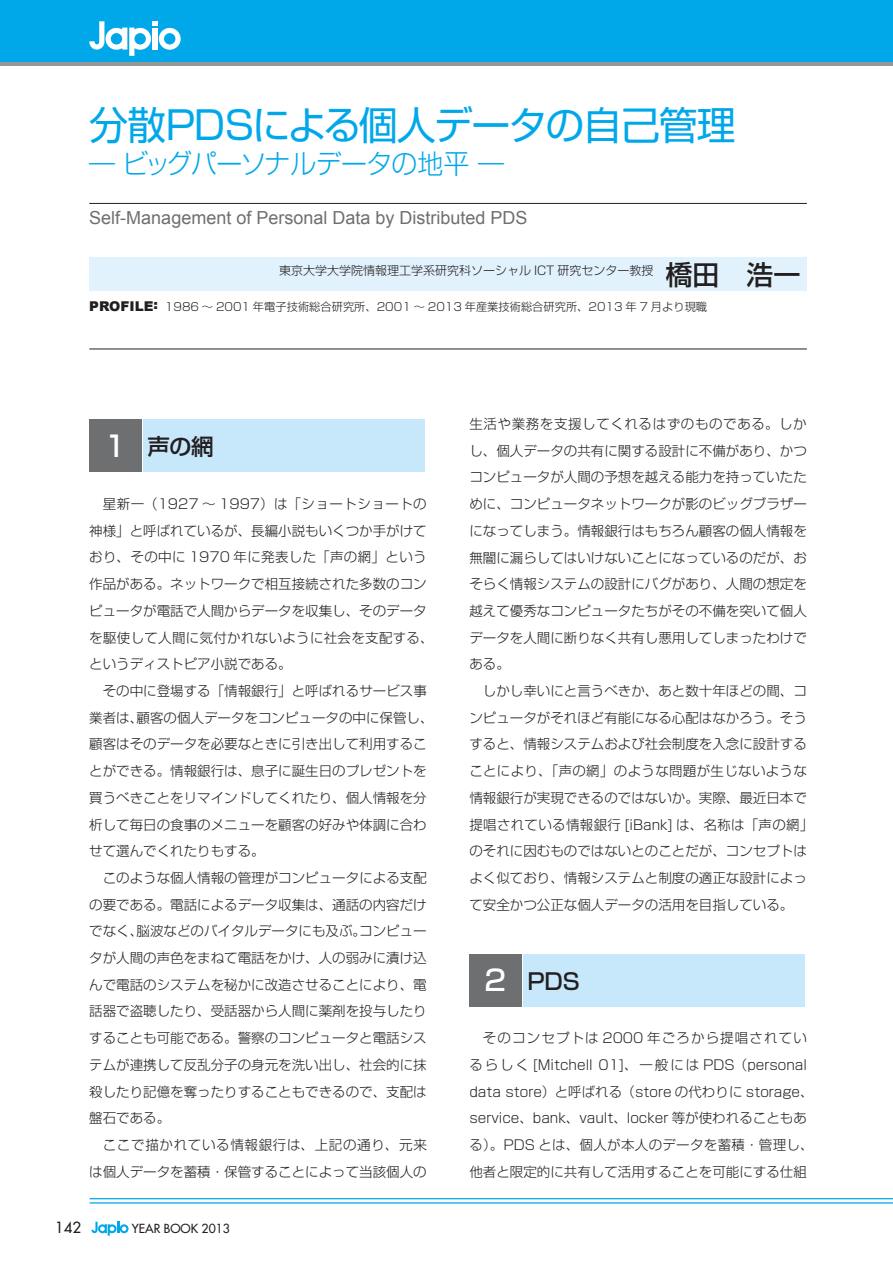
<style>
.page{position:relative;width:893px;height:1263px;background:#fff}
.page>*{position:absolute;margin:0;border:0;box-sizing:border-box;transform-origin:0 0}
.t1{font:39px "Shin Go Pro";letter-spacing:-.035em;color:#00a8ea}
.t2{font:300 27px "Shin Go Pro";letter-spacing:-.03em;color:#00a8ea;scale:.96 1}
.t3{font:500 27px "Shin Go Pro";color:#231f20}
.t4{font:500 22.5px "Shin Go Pro";letter-spacing:-.015em;color:#231f20}
.t5{font:18px "Arial";color:#6d6f71}
.t6{font:500 15px "Futura Std";color:#231f20}
.t7{font:300 13.5px/26.7px "Shin Go Pr 5";color:#231f20}
.t8{font:500 12.15px "Futura Std";color:#231f20}
.t9{font:300 12px "Shin Go Pro";color:#231f20}
.t10{font:300 11.25px "Shin Go Pro";color:#231f20}
.s1{font-family:"Arial";font-weight:900;font-size:13.5px}
.s2{font-family:"Shin Go Pr 5";font-size:28.5px;color:#fff}
</style>
<div class="page">
<hr style="left:0;top:62px;width:893px;height:4px;background:#949698">
<div style="left:0;top:0;width:893px;height:62px;background:#00a8ea"></div>
<svg style="left:91px;top:1222px;width:38px;height:14px"></svg>
<svg style="left:89px;top:21px;width:92px;height:35px"></svg>
<hr style="left:90px;top:1198px;width:803px;height:1px;background:#00a8ea">
<hr style="left:90px;top:1202px;width:803px;height:1px;background:#00a8ea">
<div style="left:89px;top:257px;width:718px;height:33px;background:#e2f2fc"></div>
<hr style="left:89px;top:349px;width:718px;height:1px;background:#231f20">
<hr style="left:89px;top:203px;width:718px;height:1px;background:#231f20">
<div style="left:89px;top:420px;width:52px;height:52px;background:#6d6f71"></div>
<div style="left:143px;top:420px;width:282px;height:52px;background:#c7e7fa"></div>
<div style="left:469px;top:954px;width:52px;height:52px;background:#6d6f71"></div>
<div style="left:523px;top:954px;width:282px;height:52px;background:#c7e7fa"></div>
<h1 class="t1" style="left:89px;top:93px;width:648px">分散PDSによる個人データの自己管理</h1>
<h2 class="t2" style="left:89px;top:142px;width:433px">― ビッグパーソナルデータの地平 ―</h2>
<h3 class="t5" style="left:89px;top:206px;width:440px">Self-Management of Personal Data by Distributed PDS</h3>
<p class="t9" style="left:279px;top:261px;width:388px">東京大学大学院情報理工学系研究科ソーシャル ICT 研究センター教授　</p>
<h2 class="t3" style="left:665px;top:253px;width:136px">橋田　浩一</h2>
<p class="t10" style="left:89px;top:297px;width:619px"><span class="s1">PROFILE:</span> 1986 ～ 2001 年電子技術総合研究所、2001 ～ 2013 年産業技術総合研究所、2013 年 7 月より現職</p>
<h3 class="t4" style="left:105px;top:428px;width:111px"><span class="s2">1</span> 声の網</h3>
<p class="t7" style="left:89px;top:489px;width:346px;text-indent:14px">星新一（1927 ～ 1997）は「ショートショートの神様」と呼ばれているが、長編小説もいくつか手がけており、その中に 1970 年に発表した「声の網」という作品がある。ネットワークで相互接続された多数のコンピュータが電話で人間からデータを収集し、そのデータを駆使して人間に気付かれないように社会を支配する、というディストピア小説である。</p>
<p class="t7" style="left:89px;top:676px;width:346px;text-indent:14px">その中に登場する「情報銀行」と呼ばれるサービス事業者は、顧客の個人データをコンピュータの中に保管し、顧客はそのデータを必要なときに引き出して利用することができる。情報銀行は、息子に誕生日のプレゼントを買うべきことをリマインドしてくれたり、個人情報を分析して毎日の食事のメニューを顧客の好みや体調に合わせて選んでくれたりもする。</p>
<p class="t7" style="left:89px;top:863px;width:339px;text-align:justify;text-indent:14px">このような個人情報の管理がコンピュータによる支配の要である。電話によるデータ収集は、通話の内容だけでなく、脳波などのバイタルデータにも及ぶ。コンピュータが人間の声色をまねて電話をかけ、人の弱みに漬け込んで電話のシステムを秘かに改造させることにより、電話器で盗聴したり、受話器から人間に薬剤を投与したりすることも可能である。警察のコンピュータと電話システムが連携して反乱分子の身元を洗い出し、社会的に抹殺したり記億を奪ったりすることもできるので、支配は盤石である。</p>
<p class="t7" style="left:89px;top:1130px;width:339px;text-align:right">ここで描かれている情報銀行は、上記の通り、元来は個人データを蓄積・保管することによって当該個人の</p>
<p class="t6" style="left:55px;top:1218px;width:28px">142</p>
<p class="t8" style="left:132px;top:1220px;width:100px">YEAR BOOK 2013</p>
<p class="t7" style="left:469px;top:409px;width:339px;text-align:justify">生活や業務を支援してくれるはずのものである。しかし、個人データの共有に関する設計に不備があり、かつコンピュータが人間の予想を越える能力を持っていたために、コンピュータネットワークが影のビッグブラザーになってしまう。情報銀行はもちろん顧客の個人情報を無闇に漏らしてはいけないことになっているのだが、おそらく情報システムの設計にバグがあり、人間の想定を越えて優秀なコンピュータたちがその不備を突いて個人データを人間に断りなく共有し悪用してしまったわけである。</p>
<p class="t7" style="left:469px;top:676px;width:346px;text-indent:14px">しかし幸いにと言うべきか、あと数十年ほどの間、コンピュータがそれほど有能になる心配はなかろう。そうすると、情報システムおよび社会制度を入念に設計することにより、「声の網」のような問題が生じないような情報銀行が実現できるのではないか。実際、最近日本で提唱されている情報銀行 [iBank] は、名称は「声の網」のそれに因むものではないとのことだが、コンセプトはよく似ており、情報システムと制度の適正な設計によって安全かつ公正な個人データの活用を目指している。</p>
<h3 class="t4" style="left:485px;top:963px;width:97px"><span class="s2">2</span> PDS</h3>
<p class="t7" style="left:469px;top:1023px;width:346px;text-align:center">そのコンセプトは 2000 年ごろから提唱されてい<br>るらしく [Mitchell 01]、一般には PDS （personal data store）と呼ばれる（store の代わりに storage、service、bank、vault、locker 等が使われることもある）。PDS とは、個人が本人のデータを蓄積・管理し、他者と限定的に共有して活用することを可能にする仕組</p>
</div>
